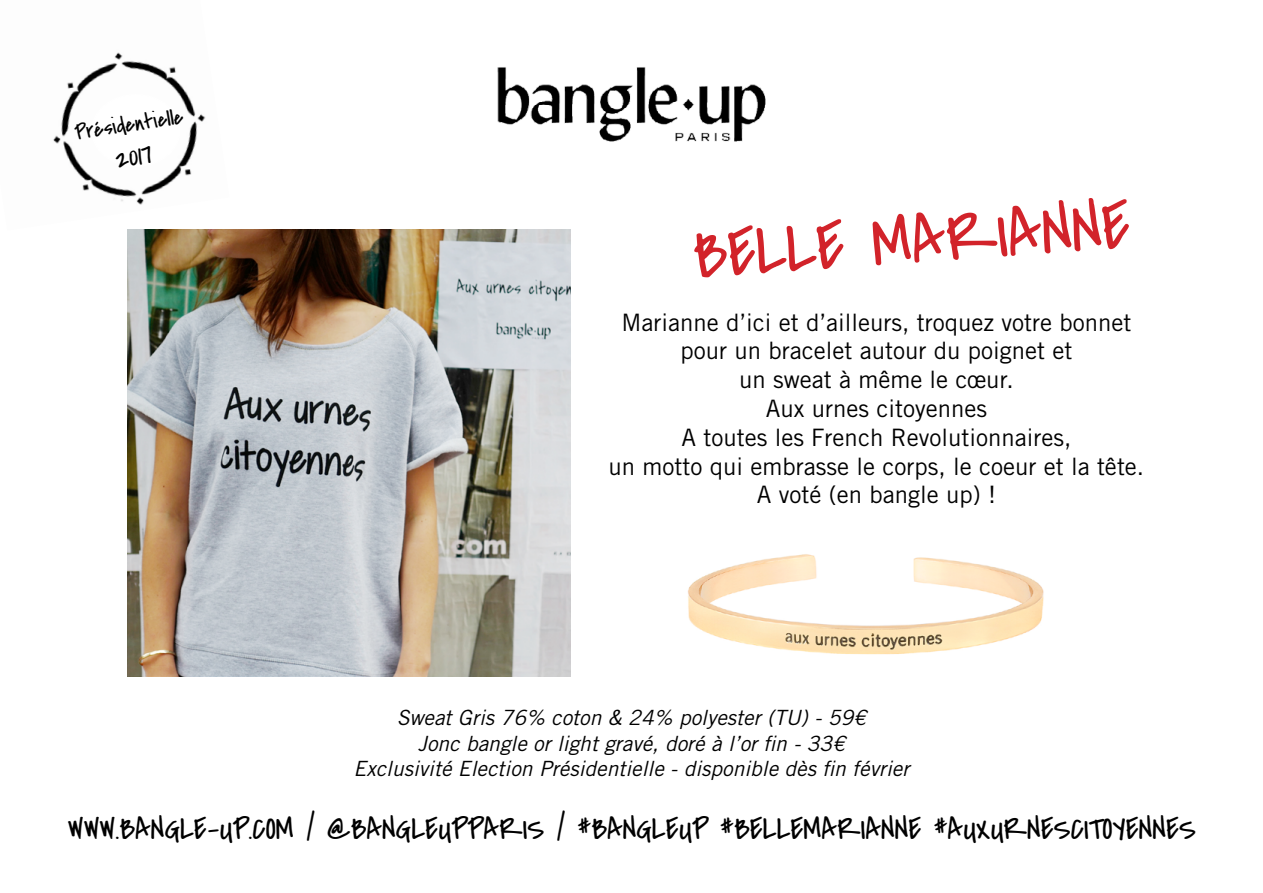
<style>
.page{position:relative;width:1263px;height:893px;background:#fff}
.page>*{position:absolute;margin:0;border:0;box-sizing:border-box;transform-origin:0 0}
.t1{font:69px "Covered By Your Grace";color:#d2232a}
.t2{font:31.5px "Covered By Your Grace";color:#000}
.t3{font:28.5px "Covered By Your Grace";color:#000}
.t4{font:24px/28.8px "Trade Gothic LT Std";color:#000;text-align:center}
.t5{font:22.5px "Covered By Your Grace";color:#000}
.t6{font:italic 21px/25.2px "Trade Gothic LT Std";color:#000;text-align:center}
</style>
<div class="page">
<img style="left:53px;top:52px;width:153px;height:178px">
<div style="left:92px;top:95px;width:88px;height:71px;background:#fff;border-radius:50%"></div>
<div style="left:91px;top:94px;width:89px;height:73px;border:2px solid #fff;border-radius:50%"></div>
<img style="left:497px;top:67px;width:269px;height:75px">
<img style="left:128px;top:229px;width:442px;height:448px">
<img style="left:688px;top:554px;width:356px;height:101px">
<p class="t5" style="left:73px;top:117px;width:111px;rotate:-8deg">Présidentielle</p>
<p class="t3" style="left:113px;top:140px;width:38px;rotate:-9deg">2017</p>
<h1 class="t1" style="left:690px;top:210px;width:440px;rotate:-4deg">BELLE MARIANNE</h1>
<p class="t4" style="left:608px;top:307px;width:537px">Marianne d’ici et d’ailleurs, troquez votre bonnet pour un bracelet autour du poignet et<br>un sweat à même le cœur.<br>Aux urnes citoyennes<br>A toutes les French Revolutionnaires,<br>un motto qui embrasse le corps, le coeur et la tête.<br>A voté (en bangle up) !</p>
<p class="t6" style="left:353px;top:706px;width:557px">Sweat Gris 76% coton &amp; 24% polyester (TU) - 59€<br>Jonc bangle or light gravé, doré à l’or fin - 33€<br>Exclusivité Election Présidentielle - disponible dès fin février</p>
<h2 class="t2" style="left:68px;top:808px;width:1130px">WWW.BANGLE-UP.COM / @BANGLEUPPARIS / #BANGLEUP #BELLEMARIANNE #AUXURNESCITOYENNES</h2>
</div>
